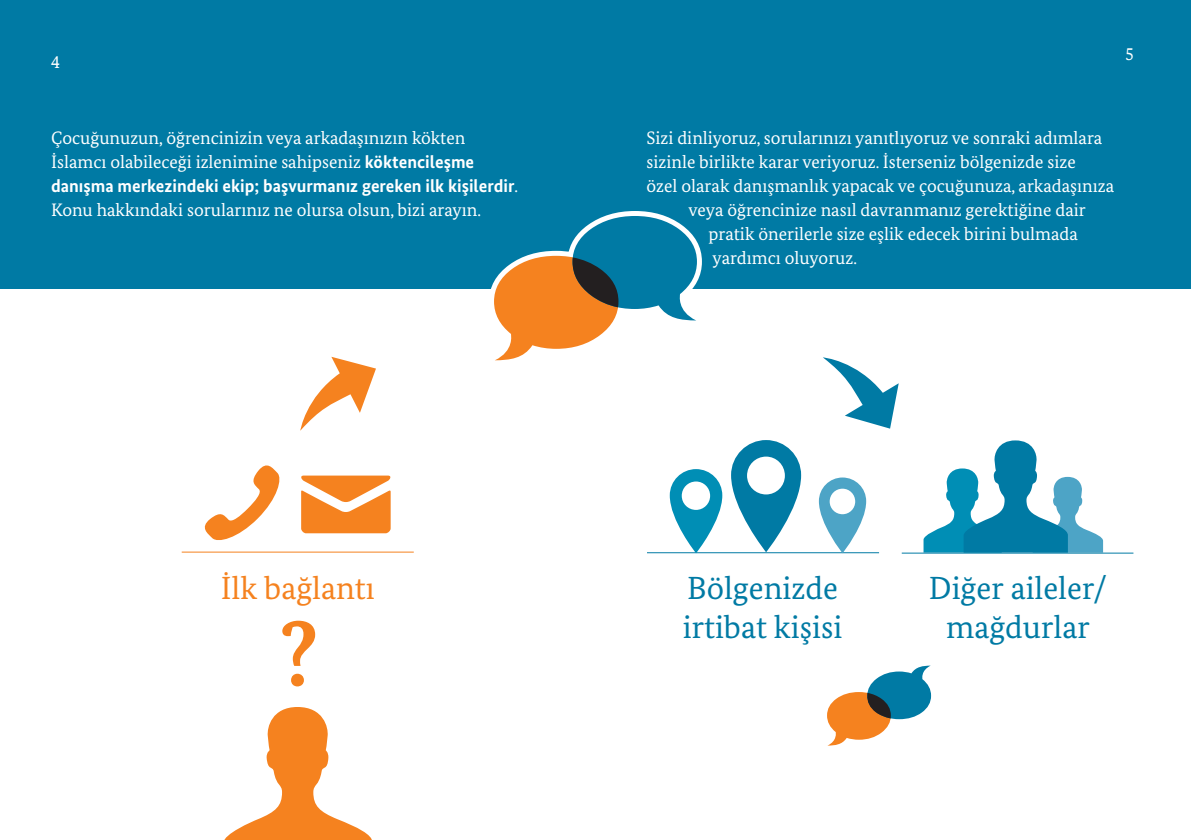
<style>
.page{position:relative;width:1191px;height:840px;background:#fff}
.page>*{position:absolute;margin:0;border:0;box-sizing:border-box;transform-origin:0 0}
.t1{font:700 92px "Bundes Serif";color:#f5821f}
.t2{font:32px/38.4px "Bundes Serif";color:#007aa4;text-align:center}
.t3{font:32px "Bundes Serif";color:#f5821f}
.t4{font:18px/24px "Bundes Serif";color:#fff}
.t5{font:700 18px "Bundes Sans";color:#fff}
.s1{font-family:"Bundes Sans";font-weight:700}
.s2{font-family:"Bundes Serif";font-weight:400}
</style>
<div class="page">
<div style="left:0;top:0;width:1191px;height:288px;background:#007aa4"></div>
<svg style="left:301px;top:475px;width:90px;height:58px"></svg>
<svg style="left:204px;top:465px;width:76px;height:75px"></svg>
<svg style="left:225px;top:707px;width:147px;height:132px"></svg>
<svg style="left:923px;top:440px;width:180px;height:112px"></svg>
<svg style="left:731px;top:440px;width:70px;height:112px"></svg>
<hr style="left:647px;top:552px;width:232px;height:1px;background:#007aa4">
<svg style="left:670px;top:469px;width:52px;height:84px"></svg>
<svg style="left:819px;top:477px;width:47px;height:76px"></svg>
<svg style="left:449px;top:211px;width:292px;height:150px"></svg>
<svg style="left:494px;top:216px;width:203px;height:144px"></svg>
<svg style="left:300px;top:356px;width:76px;height:74px"></svg>
<svg style="left:823px;top:357px;width:75px;height:71px"></svg>
<hr style="left:182px;top:551px;width:232px;height:1px;background:#f5821f">
<svg style="left:827px;top:665px;width:105px;height:81px"></svg>
<hr style="left:901px;top:552px;width:232px;height:1px;background:#007aa4">
<p class="t4" style="left:51px;top:42px;width:10px">4</p>
<p class="t4" style="left:51px;top:49px;width:10px">4</p>
<p class="t4" style="left:51px;top:126px;width:425px">Çocuğunuzun, öğrencinizin veya arkadaşınızın kökten<br>İslamcı olabileceği izlenimine sahipseniz <span class="s1">köktencileşme</span></p>
<p class="t5" style="left:51px;top:175px;width:468px">danışma merkezindeki ekip; başvurmanız gereken ilk kişilerdir<span class="s2">.</span></p>
<p class="t4" style="left:51px;top:198px;width:431px">Konu hakkındaki sorularınız ne olursa olsun, bizi arayın.</p>
<h2 class="t3" style="left:221px;top:568px;width:155px">İlk bağlantı</h2>
<h1 class="t1" style="left:280px;top:597px;width:40px">?</h1>
<p class="t4" style="left:1125px;top:42px;width:10px">5</p>
<p class="t4" style="left:646px;top:126px;width:457px">Sizi dinliyoruz, sorularınızı yanıtlıyoruz ve sonraki adımlara</p>
<p class="t4" style="left:646px;top:150px;width:431px">sizinle birlikte karar veriyoruz. İsterseniz bölgenizde size</p>
<p class="t4" style="left:646px;top:174px;width:469px">özel olarak danışmanlık yapacak ve çocuğunuza, arkadaşınıza</p>
<p class="t4" style="left:688px;top:198px;width:399px">veya öğrencinize nasıl davranmanız gerektiğine dair</p>
<p class="t4" style="left:708px;top:222px;width:371px">pratik önerilerle size eşlik edecek birini bulmada</p>
<p class="t4" style="left:712px;top:246px;width:146px">yardımcı oluyoruz.</p>
<h2 class="t2" style="left:683px;top:568px;width:161px;text-align:left">Bölgenizde irtibat kişisi</h2>
<h2 class="t2" style="left:928px;top:568px;width:180px">Diğer aileler/ mağdurlar</h2>
</div>
